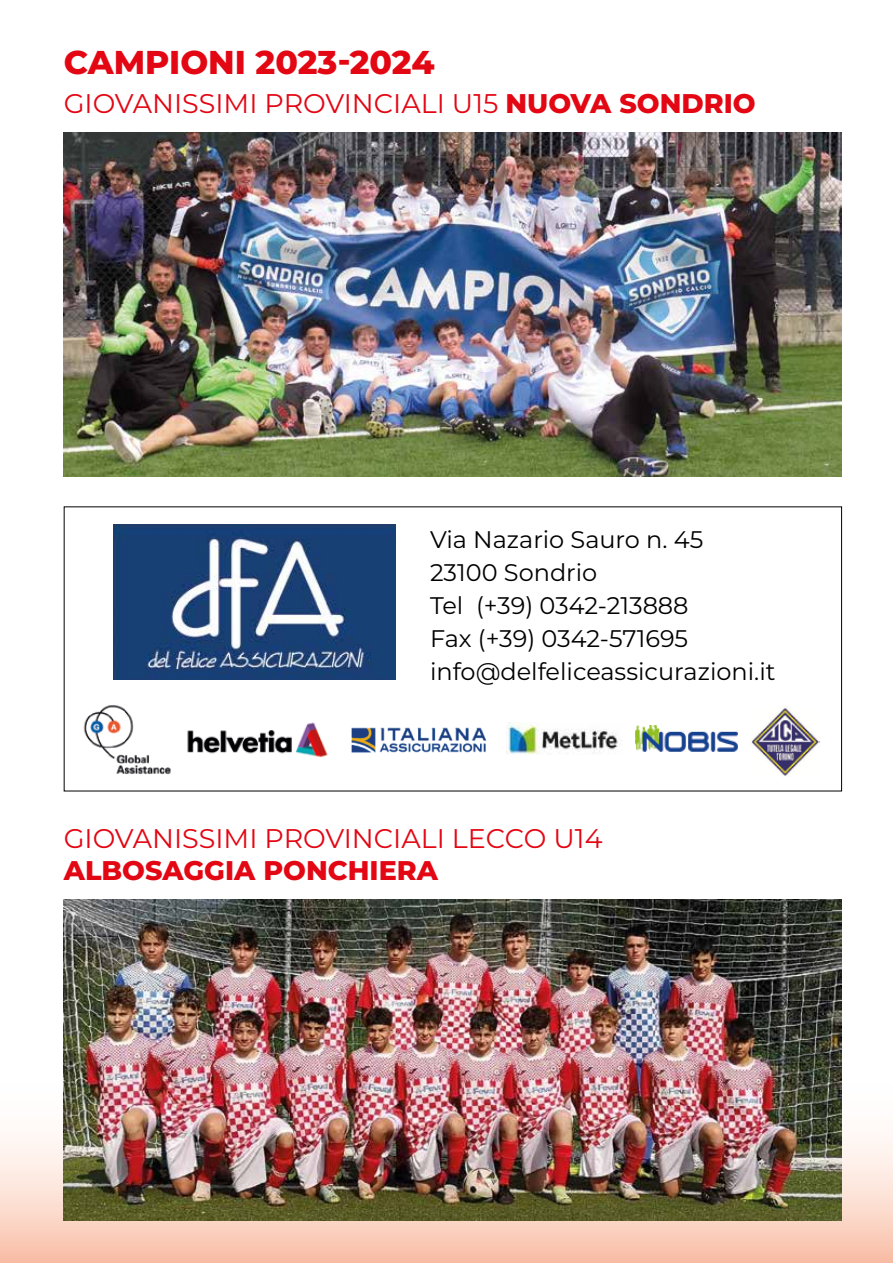
<style>
.page{position:relative;width:893px;height:1263px;background:#fff}
.page>*{position:absolute;margin:0;border:0;box-sizing:border-box;transform-origin:0 0}
.t1{font:800 33px "Montserrat";color:#e30613}
.t2{font:27px "Montserrat";color:#e30613}
.t3{font:800 27px "Montserrat";color:#e30613}
.t4{font:24px/33px "Montserrat";color:#000}
.s1{font-weight:800}
</style>
<div class="page">
<svg style="left:0;top:1063px;width:893px;height:200px"></svg>
<img style="left:64px;top:132px;width:778px;height:344px">
<img style="left:64px;top:899px;width:778px;height:321px">
<img style="left:113px;top:524px;width:283px;height:156px">
<img style="left:83px;top:705px;width:88px;height:70px">
<img style="left:351px;top:727px;width:136px;height:26px">
<img style="left:506px;top:722px;width:112px;height:32px">
<img style="left:187px;top:722px;width:141px;height:36px">
<img style="left:635px;top:725px;width:102px;height:27px">
<img style="left:750px;top:707px;width:70px;height:69px">
<h1 class="t1" style="left:64px;top:39px;width:372px">CAMPIONI 2023-2024</h1>
<p class="t2" style="left:64px;top:84px;width:693px">GIOVANISSIMI PROVINCIALI U15 <span class="s1">NUOVA SONDRIO</span></p>
<p class="t4" style="left:430px;top:522px;width:347px">Via Nazario Sauro n. 45<br>23100 Sondrio<br>Tel (+39) 0342-213888<br>Fax (+39) 0342-571695 info@delfeliceassicurazioni.it</p>
<p class="t2" style="left:64px;top:820px;width:540px">GIOVANISSIMI PROVINCIALI LECCO U14</p>
<p class="t3" style="left:64px;top:851px;width:376px">ALBOSAGGIA PONCHIERA</p>
</div>
